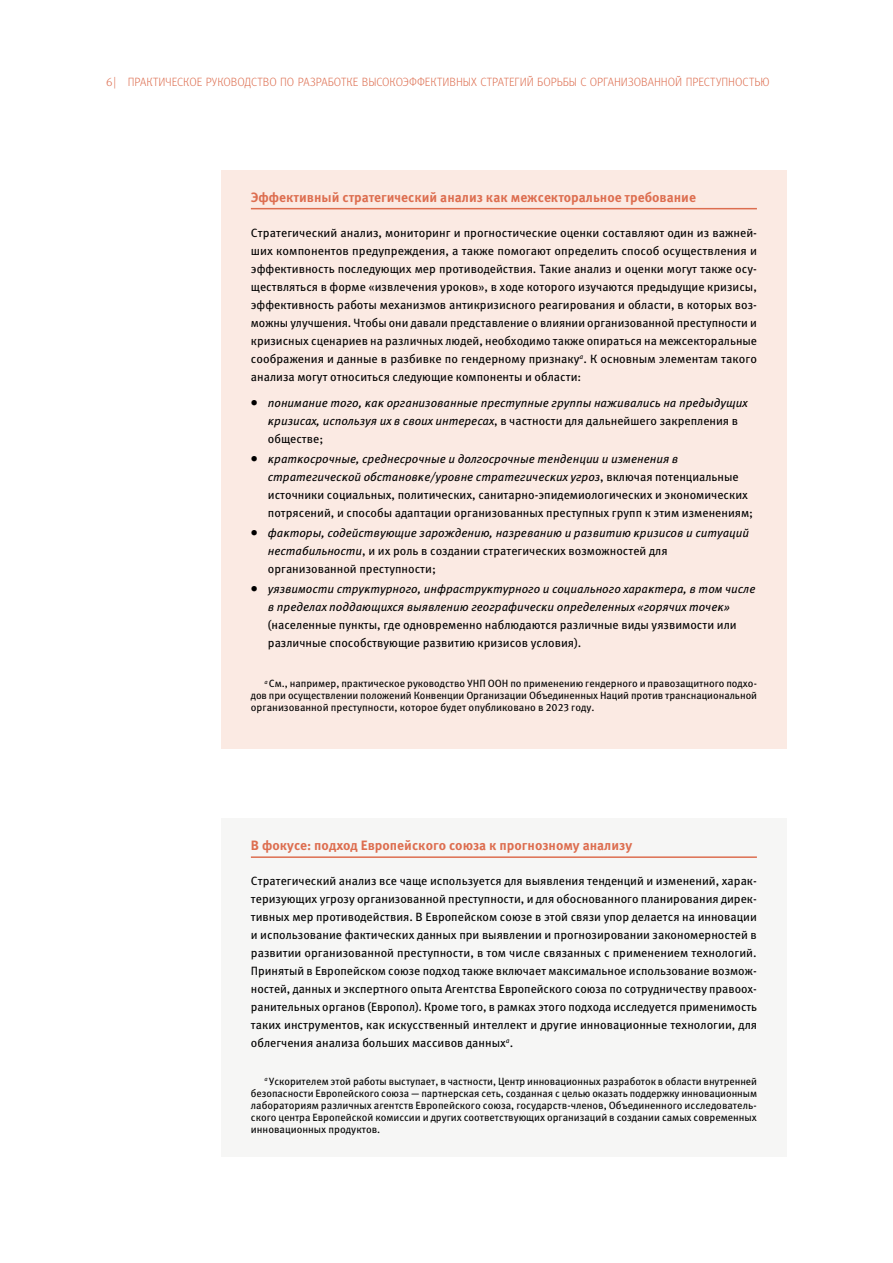
<style>
.page{position:relative;width:893px;height:1263px;background:#fff}
.page>*{position:absolute;margin:0;border:0;box-sizing:border-box;transform-origin:0 0}
.t1{font:700 13.5px "Meta Pro";color:#dd6e50}
.t2{font:12px/18px "Meta Pro";color:#000;text-align:justify}
.t3{font:italic 12px/18px "Meta Pro";color:#000}
.t4{font:300 12px "Meta Pro";color:#dd6e50}
.t5{font:10.5px/12px "Meta Pro";color:#000;text-align:justify}
.s1{font-family:"Meta OT"}
.s2{color:#ffead9}
.s3{font-style:normal}
.s4{font-style:italic}
</style>
<div class="page">
<div style="left:221px;top:170px;width:566px;height:578px;background:#fbeae3"></div>
<hr style="left:251px;top:208px;width:506px;height:1px;background:#dd6e50">
<div style="left:221px;top:819px;width:566px;height:338px;background:#f6f6f5"></div>
<hr style="left:251px;top:856px;width:506px;height:2px;background:#dd6e50">
<p class="t4" style="left:106px;top:73px;width:665px"><span class="s1">6</span>| ПРАКТИЧЕСКОЕ РУКОВОДСТВО ПО РАЗРАБОТКЕ ВЫСОКОЭФФЕКТИВНЫХ СТРАТЕГИЙ БОРЬБЫ С ОРГАНИЗОВАННОЙ ПРЕСТУПНОСТЬЮ</p>
<p class="t1" style="left:251px;top:188px;width:456px">Эффективный стратегический анализ как межсекторальное требование <span class="s2">.</span></p>
<p class="t2" style="left:251px;top:224px;width:508px">Стратегический анализ, мониторинг и прогностические оценки составляют один из важней&shy;ших компонентов предупреждения, а также помогают определить способ осуществления и эффективность последующих мер противодействия. Такие анализ и оценки могут также осу&shy;ществляться в форме «извлечения уроков», в ходе которого изучаются предыдущие кризисы, эффективность работы механизмов антикризисного реагирования и области, в которых воз&shy;можны улучшения. Чтобы они давали представление о влиянии организованной преступности и кризисных сценариев на различных людей, необходимо также опираться на межсекторальные соображения и данные в разбивке по гендерному признаку<sup>a</sup>. К основным элементам такого анализа могут относиться следующие компоненты и области:</p>
<p class="t3" style="left:268px;top:393px;width:481px;text-indent:-17px">• понимание того, как организованные преступные группы наживались на предыдущих кризисах, используя их в своих интересах<span class="s3">, в частности для дальнейшего закрепления в обществе;</span></p>
<p class="t2" style="left:268px;top:450px;width:487px;text-align:left;text-indent:-17px">• <span class="s4">краткосрочные, среднесрочные и долгосрочные тенденции и изменения в стратегической обстановке/уровне стратегических угроз</span>, включая потенциальные источники социальных, политических, санитарно-эпидемиологических и экономических потрясений, и способы адаптации организованных преступных групп к этим изменениям;</p>
<p class="t3" style="left:268px;top:523px;width:483px;text-indent:-17px">• факторы, содействующие зарождению, назреванию и развитию кризисов и ситуаций нестабильности<span class="s3">, и их роль в создании стратегических возможностей для организованной преступности;</span></p>
<p class="t3" style="left:268px;top:579px;width:489px;text-indent:-17px">• уязвимости структурного, инфраструктурного и социального характера, в том числе в пределах поддающихся выявлению географически определенных «горячих точек»</p>
<p class="t2" style="left:268px;top:617px;width:470px">(населенные пункты, где одновременно наблюдаются различные виды уязвимости или различные способствующие развитию кризисов условия).</p>
<p class="t5" style="left:251px;top:678px;width:508px;text-indent:14px"><sup>a</sup> См., например, практическое руководство УНП ООН по применению гендерного и правозащитного подхо&shy;дов при осуществлении положений Конвенции Организации Объединенных Наций против транснациональной организованной преступности, которое будет опубликовано в <span class="s1">2023</span> году.</p>
<p class="t1" style="left:251px;top:837px;width:383px">В фокусе: подход Европейского союза к прогнозному анализу</p>
<p class="t2" style="left:251px;top:872px;width:508px">Стратегический анализ все чаще используется для выявления тенденций и изменений, харак&shy;теризующих угрозу организованной преступности, и для обоснованного планирования дирек&shy;тивных мер противодействия. В Европейском союзе в этой связи упор делается на инновации и использование фактических данных при выявлении и прогнозировании закономерностей в развитии организованной преступности, в том числе связанных с применением технологий.<br>Принятый в Европейском союзе подход также включает максимальное использование возмож&shy;ностей, данных и экспертного опыта Агентства Европейского союза по сотрудничеству правоох&shy;ранительных органов (Европол). Кроме того, в рамках этого подхода исследуется применимость таких инструментов, как искусственный интеллект и другие инновационные технологии, для облегчения анализа больших массивов данных<sup>a</sup><span class="s1">.</span></p>
<p class="t5" style="left:251px;top:1075px;width:508px;text-indent:14px"><sup>a</sup> Ускорителем этой работы выступает, в частности, Центр инновационных разработок в области внутренней безопасности Европейского союза — партнерская сеть, созданная с целью оказать поддержку инновационным лабораториям различных агентств Европейского союза, государств-членов, Объединенного исследователь&shy;ского центра Европейской комиссии и других соответствующих организаций в создании самых современных инновационных продуктов.</p>
</div>
